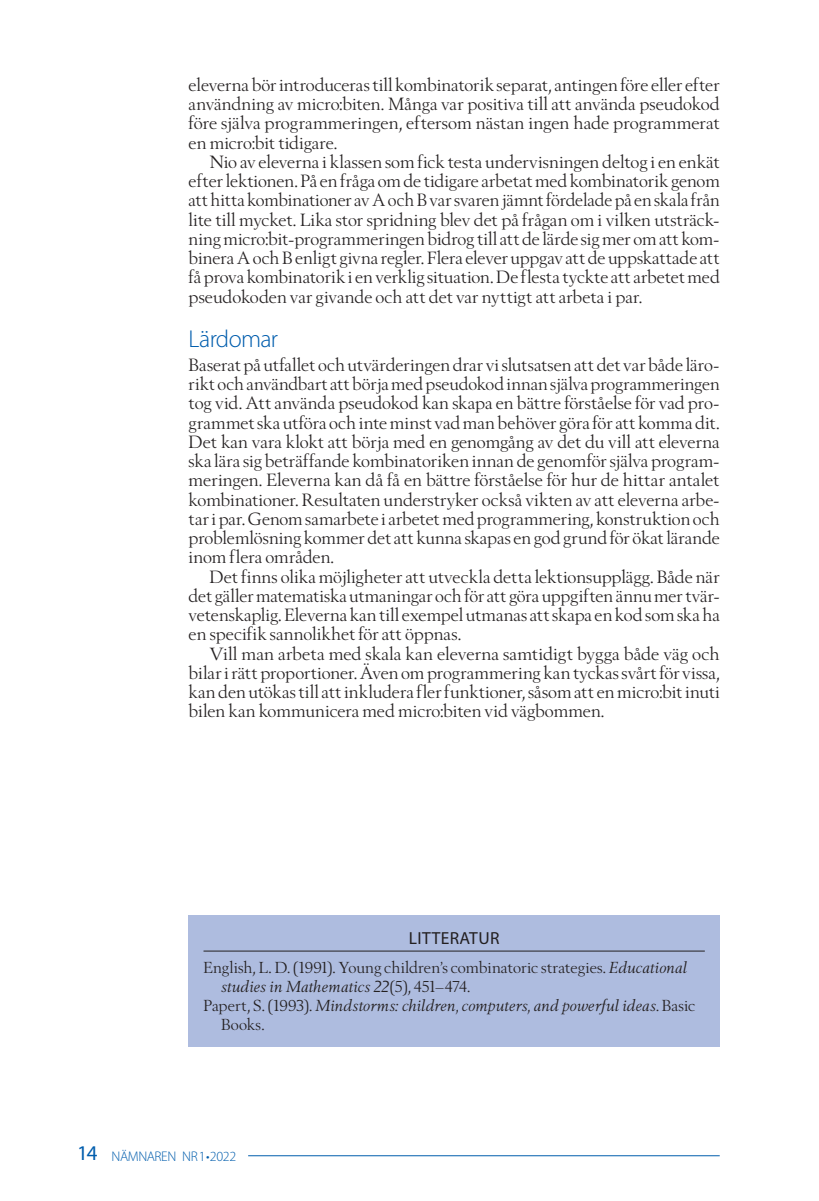
<style>
.page{position:relative;width:819px;height:1201px;background:#fff}
.page>*{position:absolute;margin:0;border:0;box-sizing:border-box;transform-origin:0 0}
.t1{font:300 24.5px "Myriad Pro";letter-spacing:-.03em;color:#015dad}
.t2{font:17.5px/19.2px "Berling Nova Display Pro";letter-spacing:.005em;color:#231f20;text-align:justify}
.t3{font:17.5px "Myriad Pro";letter-spacing:.02em;color:#231f20}
.t4{font:italic 15.75px "Berling Nova Display Pro";letter-spacing:.005em;color:#231f20}
.t5{font:15.75px "Berling Nova Display Pro";letter-spacing:.005em;color:#231f20}
.t6{font:300 14px "Myriad Pro";letter-spacing:-.03em;color:#015dad}
.s1{font-style:italic}
.s2{font-style:normal}
.s3{font-weight:400;font-size:21px}
</style>
<div class="page">
<hr style="left:248px;top:1155px;width:471px;height:1px;background:#015dad">
<div style="left:189px;top:915px;width:530px;height:131px;background:#aebcdf"></div>
<hr style="left:203px;top:950px;width:501px;height:1px;background:#231f20">
<p class="t2" style="left:189px;top:75px;width:532px">eleverna bör introduceras till kombinatorik separat, antingen före eller efter användning av micro:biten. Många var positiva till att använda pseudokod före själva programmeringen, eftersom nästan ingen hade programmerat en micro:bit tidigare.</p>
<p class="t2" style="left:189px;top:152px;width:532px;text-indent:21px">Nio av eleverna i klassen som fick testa undervisningen deltog i en enkät efter lektionen. På en fråga om de tidigare arbetat med kombinatorik genom att hitta kombinationer av A och B var svaren jämnt fördelade på en skala från lite till mycket. Lika stor spridning blev det på frågan om i vilken utsträck&shy;ning micro:bit-programmeringen bidrog till att de lärde sig mer om att kom&shy;binera A och B enligt givna regler. Flera elever uppgav att de uppskattade att få prova kombinatorik i en verklig situation. De flesta tyckte att arbetet med pseudokoden var givande och att det var nyttigt att arbeta i par.</p>
<h1 class="t1" style="left:189px;top:325px;width:91px">Lärdomar</h1>
<p class="t2" style="left:189px;top:355px;width:532px">Baserat på utfallet och utvärderingen drar vi slutsatsen att det var både läro&shy;rikt och användbart att börja med pseudokod innan själva programmeringen tog vid. Att använda pseudokod kan skapa en bättre förståelse för vad pro&shy;grammet ska utföra och inte minst vad man behöver göra för att komma dit.<br>Det kan vara klokt att börja med en genomgång av det du vill att eleverna ska lära sig beträffande kombinatoriken innan de genomför själva program&shy;meringen. Eleverna kan då få en bättre förståelse för hur de hittar antalet kombinationer. Resultaten understryker också vikten av att eleverna arbe&shy;tar i par. Genom samarbete i arbetet med programmering, konstruktion och problemlösning kommer det att kunna skapas en god grund för ökat lärande inom flera områden.</p>
<p class="t2" style="left:189px;top:566px;width:532px;text-indent:21px">Det finns olika möjligheter att utveckla detta lektionsupplägg. Både när det gäller matematiska utmaningar och för att göra uppgiften ännu mer tvär&shy;vetenskaplig. Eleverna kan till exempel utmanas att skapa en kod som ska ha en specifik sannolikhet för att öppnas.</p>
<p class="t2" style="left:189px;top:643px;width:532px;text-indent:21px">Vill man arbeta med skala kan eleverna samtidigt bygga både väg och bilar i rätt proportioner. Även om programmering kan tyckas svårt för vissa, kan den utökas till att inkludera fler funktioner, såsom att en micro:bit inuti bilen kan kommunicera med micro:biten vid vägbommen.</p>
<p class="t3" style="left:409px;top:928px;width:92px">LITTERATUR</p>
<p class="t5" style="left:203px;top:957px;width:485px">English, L. D. (1991). Young children’s combinatoric strategies. <span class="s1">Educational</span></p>
<p class="t4" style="left:221px;top:977px;width:251px">studies in Mathematics 22<span class="s2">(5), 451–474.</span></p>
<p class="t4" style="left:203px;top:996px;width:493px"><span class="s2">Papert, S. (1993).</span> Mindstorms: children, computers, and powerful ideas. <span class="s2">Basic</span></p>
<p class="t5" style="left:221px;top:1015px;width:45px">Books.</p>
<p class="t6" style="left:77px;top:1148px;width:161px"><span class="s3">14</span> NÄMNAREN NR1•2022</p>
</div>
